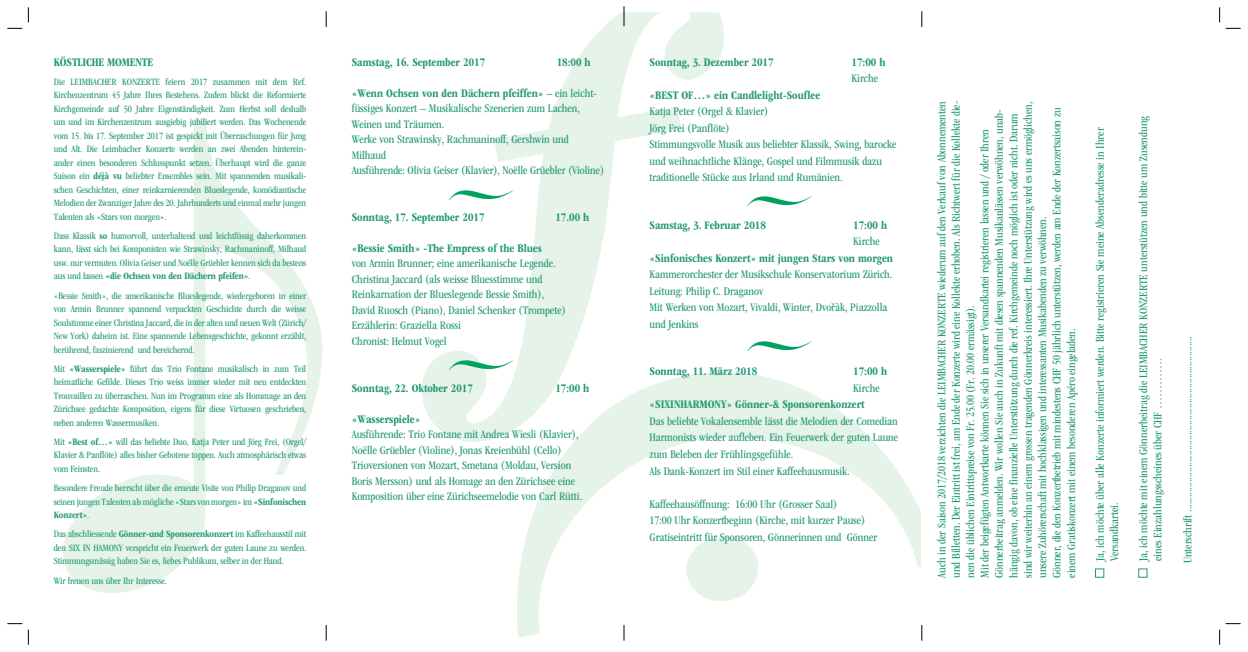
<style>
.page{position:relative;width:1248px;height:652px;background:#fff}
.page>*{position:absolute;margin:0;border:0;box-sizing:border-box;transform-origin:0 0}
.t1{font:condensed 12px/15.5px "ITC Garamond Std";color:#239876}
.t2{font:700 condensed 12px "ITC Garamond Std";color:#239876}
.t3{font:condensed 10px/13.5px "ITC Garamond Std";letter-spacing:-.01em;color:#239876;text-align:justify}
.s1{font-weight:700}
</style>
<div class="page">
<svg style="left:63px;top:119px;width:259px;height:474px"></svg>
<svg style="left:517px;top:372px;width:403px;height:266px"></svg>
<svg style="left:422px;top:12px;width:310px;height:434px"></svg>
<svg style="left:325px;top:11px;width:2px;height:16px"></svg>
<svg style="left:623px;top:6px;width:1px;height:20px"></svg>
<svg style="left:921px;top:11px;width:2px;height:16px"></svg>
<svg style="left:325px;top:625px;width:2px;height:16px"></svg>
<svg style="left:621px;top:620px;width:5px;height:21px"></svg>
<svg style="left:919px;top:620px;width:4px;height:21px"></svg>
<div style="left:1095px;top:569px;width:8px;height:8px;border:1px solid #239876"></div>
<div style="left:1138px;top:569px;width:8px;height:8px;border:1px solid #239876"></div>
<svg style="left:7px;top:28px;width:15px;height:1px"></svg>
<svg style="left:1225px;top:28px;width:15px;height:1px"></svg>
<svg style="left:7px;top:623px;width:15px;height:1px"></svg>
<svg style="left:1225px;top:623px;width:15px;height:1px"></svg>
<svg style="left:28px;top:7px;width:1px;height:15px"></svg>
<svg style="left:28px;top:630px;width:1px;height:15px"></svg>
<svg style="left:1219px;top:7px;width:1px;height:15px"></svg>
<svg style="left:1219px;top:630px;width:1px;height:15px"></svg>
<svg style="left:449px;top:190px;width:64px;height:10px"></svg>
<svg style="left:449px;top:360px;width:64px;height:10px"></svg>
<p class="t2" style="left:54px;top:55px;width:101px">KÖSTLICHE MOMENTE</p>
<p class="t3" style="left:54px;top:75px;width:254px">Die LEIMBACHER KONZERTE feiern 2017 zusammen mit dem Ref.<br>Kirchenzentrum 45 Jahre Ihres Bestehens. Zudem blickt die Reformierte Kirchgemeinde auf 50 Jahre Eigenständigkeit. Zum Herbst soll deshalb um und im Kirchenzentrum ausgiebig jubiliert werden. Das Wochenende vom 15. bis 17. September 2017 ist gespickt mit Überraschungen für Jung und Alt. Die Leimbacher Konzerte werden an zwei Abenden hinterein&shy;ander einen besonderen Schlusspunkt setzen. Überhaupt wird die ganze Saison ein <span class="s1">déjà vu</span> beliebter Ensembles sein. Mit spannenden musikali&shy;schen Geschichten, einer reinkarnierenden Blueslegende, komödiantische Melodien der Zwanziger Jahre des 20. Jahrhunderts und einmal mehr jungen Talenten als «Stars von morgen».</p>
<p class="t3" style="left:54px;top:229px;width:254px">Dass Klassik <span class="s1">so</span> humorvoll, unterhaltend und leichtfüssig daherkommen kann, lässt sich bei Komponisten wie Strawinsky, Rachmaninoff, Milhaud usw. nur vermuten. Olivia Geiser und Noëlle Grüebler kennen sich da bestens aus und lassen <span class="s1">«die Ochsen von den Dächern pfeifen»</span>.</p>
<p class="t3" style="left:54px;top:289px;width:254px">«Bessie Smith», die amerikanische Blueslegende, wiedergeboren in einer von Armin Brunner spannend verpackten Geschichte durch die weisse Soulstimme einer Christina Jaccard, die in der alten und neuen Welt (Zürich/ New York) daheim ist. Eine spannende Lebensgeschichte, gekonnt erzählt, berührend, faszinierend und bereichernd.</p>
<p class="t3" style="left:54px;top:362px;width:254px">Mit <span class="s1">«Wasserspiele»</span> führt das Trio Fontane musikalisch in zum Teil heimatliche Gefilde. Dieses Trio weiss immer wieder mit neu entdeckten Trouvaillen zu überraschen. Nun im Programm eine als Hommage an den Zürichsee gedachte Komposition, eigens für diese Virtuosen geschrieben, neben anderen Wassermusiken.</p>
<p class="t3" style="left:54px;top:435px;width:254px">Mit <span class="s1">«Best of…»</span> will das beliebte Duo, Katja Peter und Jörg Frei, (Orgel/ Klavier &amp; Panflöte) alles bisher Gebotene toppen. Auch atmosphärisch etwas vom Feinsten.</p>
<p class="t3" style="left:54px;top:481px;width:254px">Besondere Freude herrscht über die erneute Visite von Philip Draganov und seinen jungen Talenten als mögliche «Stars von morgen» im <span class="s1">«Sinfonischen Konzert»</span>.</p>
<p class="t3" style="left:54px;top:527px;width:254px">Das abschliessende <span class="s1">Gönner-und Sponsorenkonzert</span> im Kaffeehausstil mit den SIX IN HAMONY verspricht ein Feuerwerk der guten Laune zu werden.<br>Stimmungsmässig haben Sie es, liebes Publikum, selber in der Hand.</p>
<p class="t3" style="left:54px;top:574px;width:114px">Wir freuen uns über Ihr Interesse.</p>
<p class="t2" style="left:351px;top:55px;width:135px">Samstag, 16. September 2017</p>
<p class="t2" style="left:556px;top:55px;width:35px">18:00 h</p>
<p class="t1" style="left:351px;top:85px;width:254px"><span class="s1">«Wenn Ochsen von den Dächern pfeiffen»</span> – ein leicht&shy;füssiges Konzert – Musikalische Szenerien zum Lachen, Weinen und Träumen.<br>Werke von Strawinsky, Rachmaninoff, Gershwin und Milhaud<br>Ausführende: Olivia Geiser (Klavier), Noëlle Grüebler (Violine)</p>
<p class="t2" style="left:351px;top:210px;width:134px">Sonntag, 17. September 2017</p>
<p class="t2" style="left:555px;top:210px;width:35px">17.00 h</p>
<p class="t2" style="left:351px;top:241px;width:192px">«Bessie Smith» -The Empress of the Blues</p>
<p class="t1" style="left:351px;top:256px;width:216px">von Armin Brunner; eine amerikanische Legende.<br>Christina Jaccard (als weisse Bluesstimme und Reinkarnation der Blueslegende Bessie Smith), David Ruosch (Piano), Daniel Schenker (Trompete)<br>Erzählerin: Graziella Rossi<br>Chronist: Helmut Vogel</p>
<p class="t2" style="left:351px;top:381px;width:123px">Sonntag, 22. Oktober 2017</p>
<p class="t2" style="left:555px;top:381px;width:35px">17:00 h</p>
<p class="t2" style="left:351px;top:412px;width:70px">«Wasserspiele»</p>
<p class="t1" style="left:351px;top:427px;width:232px">Ausführende: Trio Fontane mit Andrea Wiesli (Klavier), Noëlle Grüebler (Violine), Jonas Kreienbühl (Cello)<br>Trioversionen von Mozart, Smetana (Moldau, Version Boris Mersson) und als Homage an den Zürichsee eine Komposition über eine Zürichseemelodie von Carl Rütti.</p>
<p class="t2" style="left:649px;top:55px;width:126px">Sonntag, 3. Dezember 2017</p>
<p class="t2" style="left:851px;top:55px;width:35px">17:00 h</p>
<p class="t1" style="left:851px;top:71px;width:28px">Kirche</p>
<p class="t2" style="left:649px;top:88px;width:172px">«BEST OF…» ein Candlelight-Souflee</p>
<p class="t1" style="left:649px;top:103px;width:248px;line-height:16.5px">Katja Peter (Orgel &amp; Klavier)<br>Jörg Frei (Panflöte)<br>Stimmungsvolle Musik aus beliebter Klassik, Swing, barocke und weihnachtliche Klänge, Gospel und Filmmusik dazu traditionelle Stücke aus Irland und Rumänien.</p>
<p class="t2" style="left:649px;top:218px;width:118px">Samstag, 3. Februar 2018</p>
<p class="t2" style="left:853px;top:218px;width:35px">17:00 h</p>
<p class="t1" style="left:853px;top:234px;width:28px">Kirche</p>
<p class="t2" style="left:649px;top:251px;width:245px">«Sinfonisches Konzert» mit jungen Stars von morgen</p>
<p class="t1" style="left:649px;top:266px;width:244px;line-height:16.5px">Kammerorchester der Musikschule Konservatorium Zürich.<br>Leitung: Philip C. Draganov<br>Mit Werken von Mozart, Vivaldi, Winter, Dvorˇàk, Piazzolla und Jenkins</p>
<p class="t2" style="left:649px;top:365px;width:109px">Sonntag, 11. März 2018</p>
<p class="t2" style="left:853px;top:365px;width:35px">17:00 h</p>
<p class="t1" style="left:853px;top:381px;width:28px">Kirche</p>
<p class="t2" style="left:649px;top:398px;width:217px">«SIXINHARMONY» Gönner-&amp; Sponsorenkonzert</p>
<p class="t1" style="left:649px;top:413px;width:250px;line-height:16.5px">Das beliebte Vokalensemble lässt die Melodien der Comedian Harmonists wieder aufleben. Ein Feuerwerk der guten Laune zum Beleben der Frühlingsgefühle.<br>Als Dank-Konzert im Stil einer Kaffeehausmusik.</p>
<p class="t1" style="left:649px;top:496px;width:229px;line-height:16.5px">Kaffeehausöffnung: 16:00 Uhr (Grosser Saal)<br>17:00 Uhr Konzertbeginn (Kirche, mit kurzer Pause)<br>Gratiseintritt für Sponsoren, Gönnerinnen und Gönner</p>
<p class="t1" style="left:934px;top:578px;width:478px;line-height:14.4px;rotate:-90deg">Auch in der Saison 2017/2018 verzichten die LEIMBACHER KONZERTE wiederum auf den Verkauf von Abonnementen und Billetten. Der Eintritt ist frei, am Ende der Konzerte wird eine Kollekte erhoben. Als Richtwert für die Kollekte die&shy;nen die üblichen Eintrittspreise von Fr. 25.00 (Fr. 20.00 ermässigt).<br>Mit der beigefügten Antwortkarte können Sie sich in unserer Versandkartei registrieren lassen und / oder Ihren Gönnerbeitrag anmelden. Wir wollen Sie auch in Zukunft mit diesen spannenden Musikanlässen verwöhnen, unab&shy;hängig davon, ob eine finanzielle Unterstützung durch die ref. Kirchgemeinde noch möglich ist oder nicht. Darum sind wir weiterhin an einem grossen tragenden Gönnerkreis interessiert. Ihre Unterstützung wird es uns ermöglichen, unsere Zuhörerschaft mit hochklassigen und interessanten Musikabenden zu verwöhnen.<br>Gönner, die den Konzertbetrieb mit mindestens CHF 50 jährlich unterstützen, werden am Ende der Konzertsaison zu einem Gratiskonzert mit einem besonderen Apéro eingeladen.</p>
<p class="t1" style="left:1092px;top:561px;width:435px;line-height:14.4px;rotate:-90deg">Ja, ich möchte über alle Konzerte informiert werden. Bitte registrieren Sie meine Absenderadresse in Ihrer<br>Versandkartei.</p>
<p class="t1" style="left:1135px;top:561px;width:447px;line-height:14.4px;rotate:-90deg">Ja, ich möchte mit einem Gönnerbeitrag die LEIMBACHER KONZERTE unterstützen und bitte um Zusendung eines Einzahlungsscheines über CHF ………….</p>
<p class="t1" style="left:1179px;top:563px;width:229px;rotate:-90deg">Unterschrift .......................................................................</p>
</div>
